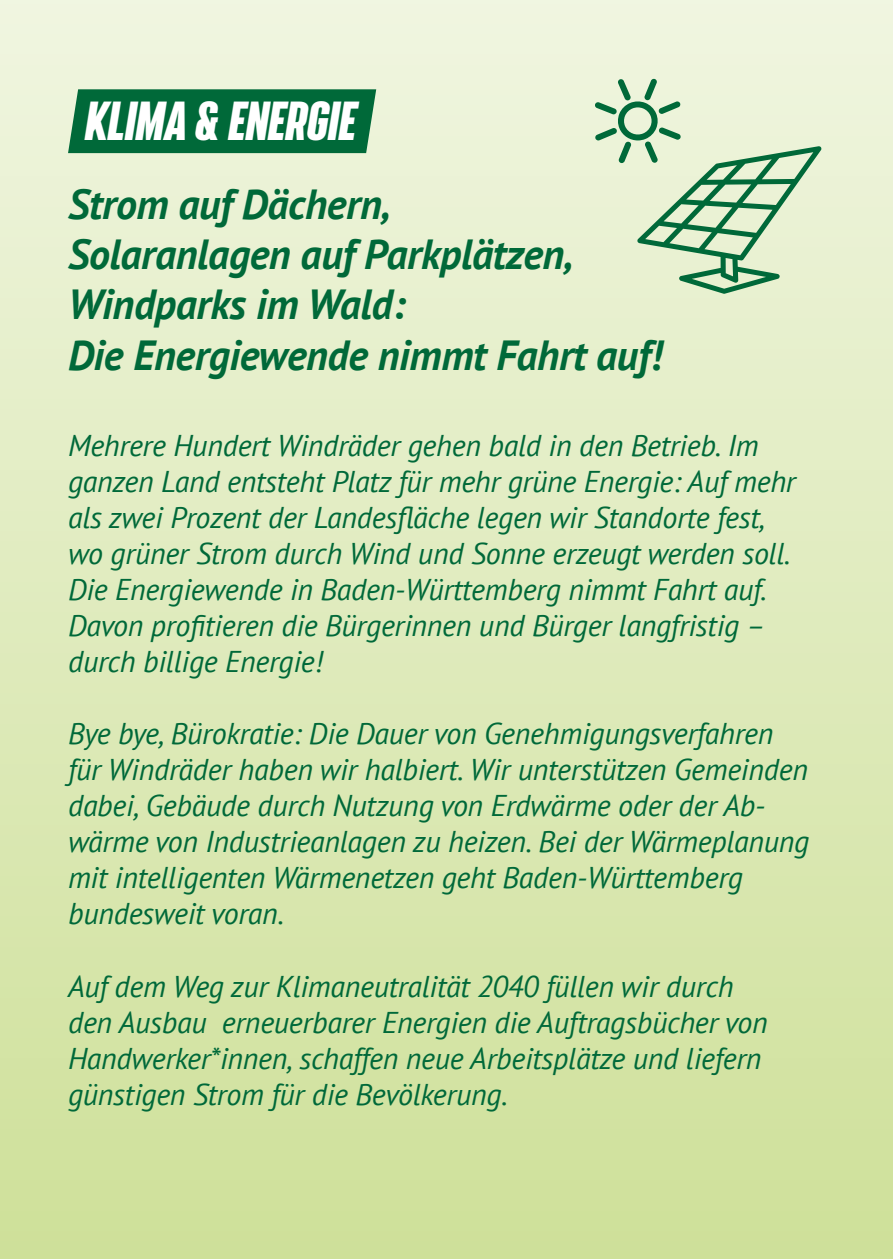
<style>
.page{position:relative;width:893px;height:1259px;background:#fff}
.page>*{position:absolute;margin:0;border:0;box-sizing:border-box;transform-origin:0 0}
.t1{font:italic 700 48px "Bereit";letter-spacing:-.01em;color:#fff}
.t2{font:italic 700 42px/50.4px "PT Sans";letter-spacing:-.01em;color:#006939}
.t3{font:italic 30px/36px "PT Sans";letter-spacing:-.01em;color:#006939}
</style>
<div class="page">
<div style="left:0;top:0;width:893px;height:1259px;background:linear-gradient(to bottom,#f0f5e0,#cee099)"></div>
<div style="left:68px;top:89px;width:308px;height:64px;background:#006939"></div>
<svg style="left:594px;top:78px;width:227px;height:216px;background:#c8ddbe"></svg>
<h1 class="t1" style="left:85px;top:93px;width:273px">KLIMA &amp; ENERGIE</h1>
<h2 class="t2" style="left:68px;top:178px;width:595px">Strom auf Dächern,<br>Solaranlagen auf Parkplätzen,<br>Windparks im Wald:<br>Die Energiewende nimmt Fahrt auf!</h2>
<p class="t3" style="left:68px;top:427px;width:729px">Mehrere Hundert Windräder gehen bald in den Betrieb. Im ganzen Land entsteht Platz für mehr grüne Energie: Auf mehr als zwei Prozent der Landesfläche legen wir Standorte fest, wo grüner Strom durch Wind und Sonne erzeugt werden soll.<br>Die Energiewende in Baden-Württemberg nimmt Fahrt auf.<br>Davon profitieren die Bürgerinnen und Bürger langfristig – durch billige Energie!</p>
<p class="t3" style="left:68px;top:715px;width:743px">Bye bye, Bürokratie: Die Dauer von Genehmigungsverfahren für Windräder haben wir halbiert. Wir unterstützen Gemeinden dabei, Gebäude durch Nutzung von Erdwärme oder der Ab&shy;wärme von Industrieanlagen zu heizen. Bei der Wärmeplanung mit intelligenten Wärmenetzen geht Baden-Württemberg bundesweit voran.</p>
<p class="t3" style="left:68px;top:967px;width:701px">Auf dem Weg zur Klimaneutralität 2040 füllen wir durch den Ausbau erneuerbarer Energien die Auftragsbücher von Handwerker*innen, schaffen neue Arbeitsplätze und liefern günstigen Strom für die Bevölkerung.</p>
</div>
